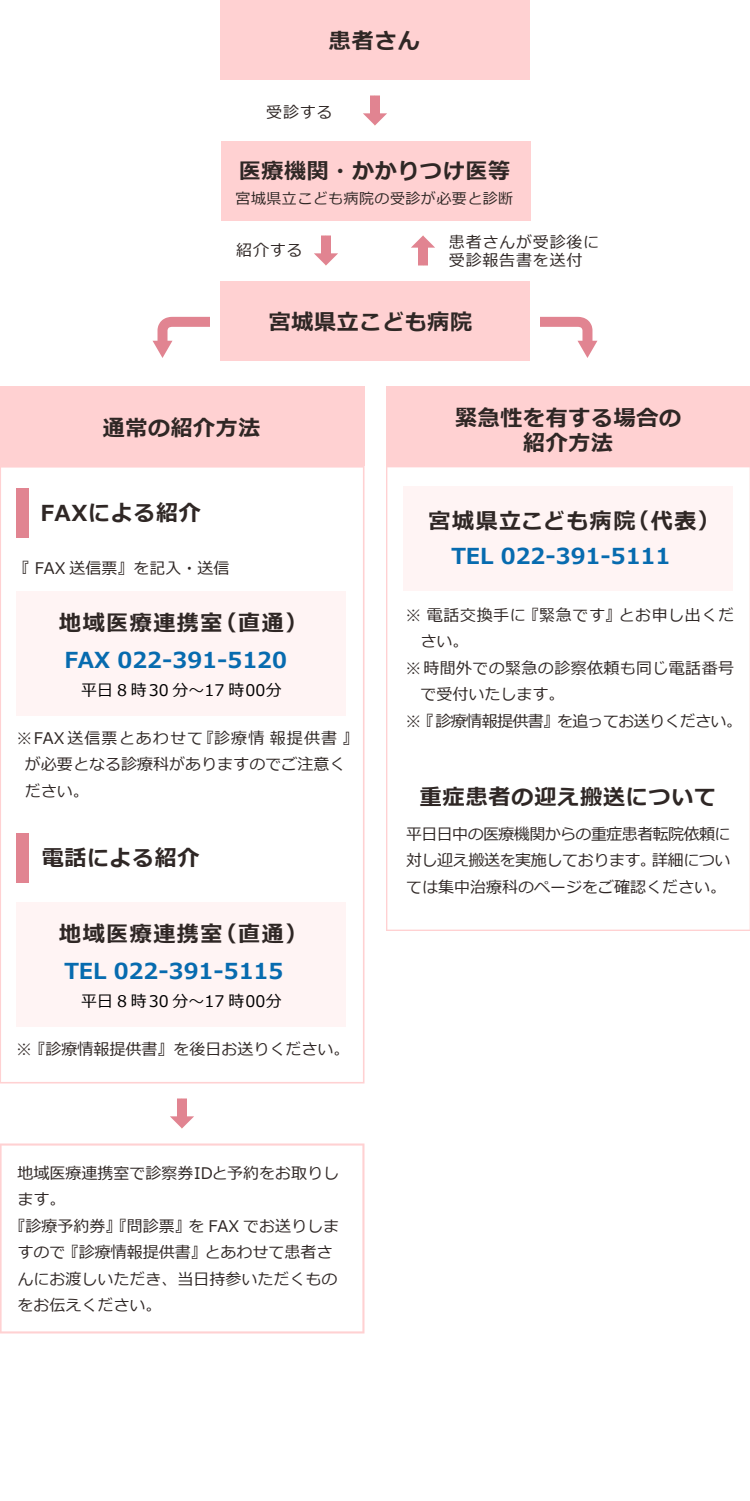
<style>
.page{position:relative;width:750px;height:1501px;background:#fff}
.page>*{position:absolute;margin:0;border:0;box-sizing:border-box;transform-origin:0 0}
.t1{font:700 22px/25px "Meiryo";letter-spacing:.03em;color:#2f2725;text-align:center}
.t2{font:700 22px "Meiryo";color:#076baf}
.t3{font:700 22px "Meiryo";letter-spacing:.07em;color:#2f2725}
.t4{font:16px/26.5px "Meiryo";color:#2f2725}
.t5{font:16px "Meiryo";color:#000}
.t6{font:16px "Meiryo";letter-spacing:-.04em;color:#2f2725}
.t7{font:16px "Meiryo";letter-spacing:.035em;color:#2f2725}
.t8{font:16px "Meiryo";letter-spacing:.025em;color:#2f2725}
.t9{font:16px/18px "Meiryo";letter-spacing:.05em;color:#2f2725}
.t10{font:15px "Meiryo";letter-spacing:.03em;color:#2f2725}
</style>
<div class="page">
<svg style="left:386px;top:466px;width:364px;height:465px"></svg>
<svg style="left:0;top:466px;width:364px;height:618px"></svg>
<div style="left:16px;top:488px;width:13px;height:50px;background:#e18491"></div>
<div style="left:16px;top:834px;width:13px;height:50px;background:#e18491"></div>
<svg style="left:0;top:1144px;width:364px;height:190px"></svg>
<div style="left:404px;top:486px;width:330px;height:106px;background:#fff4f4"></div>
<div style="left:177px;top:1098px;width:10px;height:20px;background:#e18491"></div>
<svg style="left:170px;top:1116px;width:24px;height:13px"></svg>
<div style="left:16px;top:902px;width:330px;height:125px;background:#fff4f4"></div>
<div style="left:386px;top:386px;width:364px;height:80px;background:#ffd1d2"></div>
<div style="left:0;top:386px;width:364px;height:80px;background:#ffd1d2"></div>
<div style="left:220px;top:0;width:310px;height:80px;background:#ffd1d2"></div>
<div style="left:221px;top:141px;width:310px;height:80px;background:#ffd1d2"></div>
<div style="left:220px;top:281px;width:310px;height:80px;background:#ffd1d2"></div>
<div style="left:370px;top:96px;width:10px;height:19px;background:#e18491"></div>
<svg style="left:363px;top:113px;width:24px;height:13px"></svg>
<div style="left:321px;top:236px;width:10px;height:19px;background:#e18491"></div>
<svg style="left:314px;top:253px;width:24px;height:13px"></svg>
<div style="left:418px;top:246px;width:10px;height:20px;background:#e18491"></div>
<svg style="left:411px;top:236px;width:24px;height:12px"></svg>
<svg style="left:153px;top:316px;width:57px;height:42px"></svg>
<svg style="left:540px;top:316px;width:57px;height:42px"></svg>
<h1 class="t1" style="left:329px;top:30px;width:93px">患者さん</h1>
<p class="t4" style="left:266px;top:100px;width:68px">受診する</p>
<h1 class="t1" style="left:239px;top:159px;width:273px">医療機関・かかりつけ医等</h1>
<p class="t10" style="left:236px;top:188px;width:279px">宮城県立こども病院の受診が必要と診断</p>
<p class="t4" style="left:236px;top:238px;width:68px">紹介する</p>
<p class="t9" style="left:449px;top:234px;width:152px">患者さんが受診後に受診報告書を送付</p>
<h1 class="t1" style="left:269px;top:310px;width:205px">宮城県立こども病院</h1>
<h1 class="t1" style="left:103px;top:416px;width:159px">通常の紹介方法</h1>
<h1 class="t1" style="left:40px;top:502px;width:162px">FAXによる紹介</h1>
<p class="t4" style="left:13px;top:555px;width:218px">『 FAX 送信票』を記入・送信</p>
<h1 class="t1" style="left:455px;top:406px;width:227px">緊急性を有する場合の紹介方法</h1>
<h1 class="t3" style="left:429px;top:505px;width:293px">宮城県立こども病院（代表）</h1>
<h1 class="t2" style="left:451px;top:540px;width:221px">TEL 022-391-5111</h1>
<h1 class="t3" style="left:59px;top:608px;width:250px">地域医療連携室（直通）</h1>
<h1 class="t2" style="left:64px;top:645px;width:224px">FAX 022-391-5120</h1>
<p class="t5" style="left:81px;top:679px;width:202px">平日 8 時30 分～17 時00分</p>
<p class="t4" style="left:25px;top:726px;width:335px;text-indent:-8px">※FAX 送信票とあわせて『診療情 報提供書 』が必要となる診療科がありますのでご注意ください。</p>
<h1 class="t1" style="left:42px;top:847px;width:159px">電話による紹介</h1>
<h1 class="t3" style="left:59px;top:919px;width:250px">地域医療連携室（直通）</h1>
<h1 class="t2" style="left:64px;top:956px;width:221px">TEL 022-391-5115</h1>
<p class="t5" style="left:81px;top:990px;width:202px">平日 8 時30 分～17 時00分</p>
<p class="t4" style="left:16px;top:1037px;width:335px">※ 『診療情報提供書』を後日お送りください。</p>
<p class="t4" style="left:18px;top:1161px;width:323px">地域医療連携室で診察券IDと予約をお取りし</p>
<p class="t4" style="left:18px;top:1187px;width:49px">ます。</p>
<p class="t4" style="left:10px;top:1214px;width:331px">『診療予約券』『問診票』を FAX でお送りしま</p>
<p class="t4" style="left:18px;top:1240px;width:316px">すので 『診療情報提供書』とあわせて患者さ</p>
<p class="t4" style="left:18px;top:1267px;width:322px">んにお渡しいただき、当日持参いただくもの</p>
<p class="t4" style="left:18px;top:1293px;width:145px">をお伝えください。</p>
<p class="t7" style="left:406px;top:604px;width:330px">※ 電話交換手に 『緊急です』とお申し出くだ</p>
<p class="t4" style="left:420px;top:629px;width:49px">さい。</p>
<p class="t8" style="left:406px;top:657px;width:330px">※ 時間外での緊急の診察依頼も同じ電話番号</p>
<p class="t4" style="left:421px;top:682px;width:145px">で受付いたします。</p>
<p class="t6" style="left:406px;top:710px;width:338px">※ 『診療情報提供書』を追ってお送りください。</p>
<h1 class="t1" style="left:420px;top:786px;width:298px">重症患者の迎え搬送について</h1>
<p class="t4" style="left:406px;top:822px;width:326px;text-align:justify">平日日中の医療機関からの重症患者転院依頼に対し迎え搬送を実施しております。詳細については集中治療科のページをご確認ください。</p>
</div>
